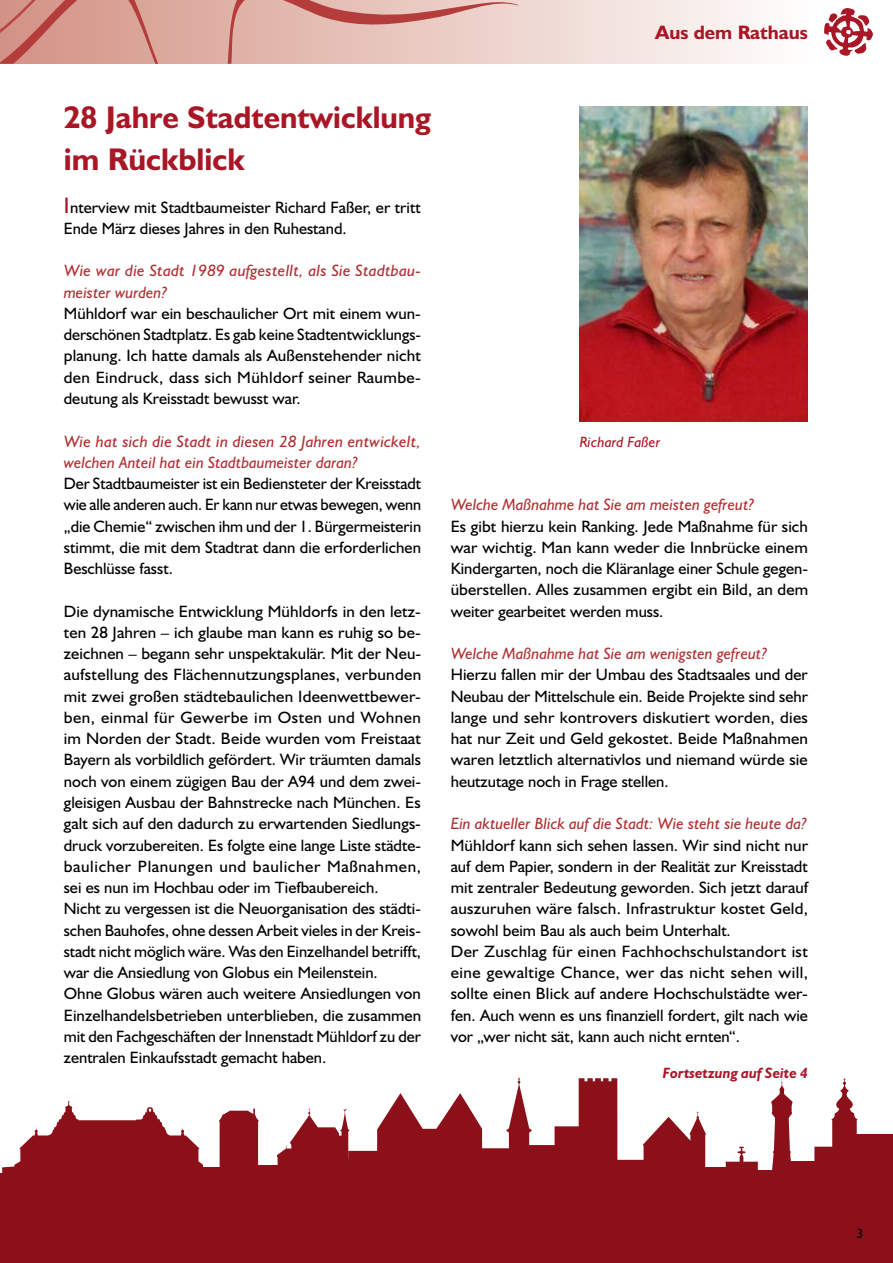
<style>
.page{position:relative;width:893px;height:1263px;background:#fff}
.page>*{position:absolute;margin:0;border:0;box-sizing:border-box;transform-origin:0 0}
.t1{font:700 31.5px/42.5px "Humanist 521 BT";color:#a91625}
.t2{font:700 19.5px "Humanist 521 BT";color:#a91625}
.t3{font:16.5px/21.3px "Humanist 521 BT";letter-spacing:.005em;color:#000;text-align:justify}
.t4{font:italic 16.5px/21.3px "Humanist 521 BT";color:#b03033}
.t5{font:italic 700 15px "Humanist 521 BT";letter-spacing:.005em;color:#a91625}
.t6{font:italic 15px "Humanist 521 BT";letter-spacing:.01em;color:#a91625}
.t7{font:13.5px "Humanist 521 BT";color:#000}
.s1{font-size:22.5px;color:#a91625}
</style>
<div class="page">
<svg style="left:824px;top:8px;width:49px;height:48px"></svg>
<svg style="left:528px;top:0;width:227px;height:64px"></svg>
<svg style="left:0;top:0;width:528px;height:64px;background:#dca9a0"></svg>
<svg style="left:814px;top:1078px;width:79px;height:95px"></svg>
<svg style="left:771px;top:1078px;width:22px;height:95px"></svg>
<svg style="left:219px;top:1108px;width:40px;height:65px;background:#962730"></svg>
<hr style="left:753px;top:1170px;width:29px;height:4px;background:#8b101a">
<div style="left:698px;top:1167px;width:33px;height:7px;background:#8b101a"></div>
<div style="left:786px;top:1160px;width:38px;height:14px;background:#8b101a"></div>
<div style="left:202px;top:1167px;width:19px;height:7px;background:#8b101a"></div>
<div style="left:256px;top:1164px;width:26px;height:10px;background:#8b101a"></div>
<svg style="left:277px;top:1077px;width:429px;height:96px"></svg>
<svg style="left:725px;top:1147px;width:34px;height:26px"></svg>
<svg style="left:2px;top:1101px;width:201px;height:72px"></svg>
<div style="left:0;top:1173px;width:893px;height:90px;background:#8b101a"></div>
<img style="left:580px;top:106px;width:228px;height:315px">
<p class="t2" style="left:655px;top:20px;width:154px">Aus dem Rathaus</p>
<h1 class="t1" style="left:64px;top:95px;width:369px">28 Jahre Stadtentwicklung im Rückblick</h1>
<p class="t3" style="left:64px;top:196px;width:358px"><span class="s1">I</span>nterview mit Stadtbaumeister Richard Faßer, er tritt<br>Ende März dieses Jahres in den Ruhestand.</p>
<p class="t4" style="left:64px;top:260px;width:359px">Wie war die Stadt 1989 aufgestellt, als Sie Stadtbau&shy;meister wurden?</p>
<p class="t3" style="left:64px;top:302px;width:359px">Mühldorf war ein beschaulicher Ort mit einem wun&shy;derschönen Stadtplatz. Es gab keine Stadtentwicklungs&shy;planung. Ich hatte damals als Außenstehender nicht den Eindruck, dass sich Mühldorf seiner Raumbe&shy;deutung als Kreisstadt bewusst war.</p>
<p class="t4" style="left:64px;top:430px;width:358px">Wie hat sich die Stadt in diesen 28 Jahren entwickelt, welchen Anteil hat ein Stadtbaumeister daran?</p>
<p class="t3" style="left:64px;top:472px;width:359px">Der Stadtbaumeister ist ein Bediensteter der Kreisstadt wie alle anderen auch. Er kann nur etwas bewegen, wenn „die Chemie“ zwischen ihm und der 1. Bürgermeisterin stimmt, die mit dem Stadtrat dann die erforderlichen Beschlüsse fasst.</p>
<p class="t3" style="left:64px;top:600px;width:359px;text-align:left">Die dynamische Entwicklung Mühldorfs in den letz&shy;ten 28 Jahren – ich glaube man kann es ruhig so be&shy;zeichnen – begann sehr unspektakulär. Mit der Neu&shy;aufstellung des Flächennutzungsplanes, verbunden mit zwei großen städtebaulichen Ideenwettbewer&shy;ben, einmal für Gewerbe im Osten und Wohnen im Norden der Stadt. Beide wurden vom Freistaat Bayern als vorbildlich gefördert. Wir träumten damals noch von einem zügigen Bau der A94 und dem zwei&shy;gleisigen Ausbau der Bahnstrecke nach München. Es galt sich auf den dadurch zu erwartenden Siedlungs&shy;druck vorzubereiten. Es folgte eine lange Liste städte&shy;baulicher Planungen und baulicher Maßnahmen, sei es nun im Hochbau oder im Tiefbaubereich.<br>Nicht zu vergessen ist die Neuorganisation des städti&shy;schen Bauhofes, ohne dessen Arbeit vieles in der Kreis&shy;stadt nicht möglich wäre. Was den Einzelhandel betrifft, war die Ansiedlung von Globus ein Meilenstein.<br>Ohne Globus wären auch weitere Ansiedlungen von Einzelhandelsbetrieben unterblieben, die zusammen mit den Fachgeschäften der Innenstadt Mühldorf zu der zentralen Einkaufsstadt gemacht haben.</p>
<p class="t6" style="left:580px;top:432px;width:82px">Richard Faßer</p>
<p class="t4" style="left:451px;top:494px;width:305px">Welche Maßnahme hat Sie am meisten gefreut?</p>
<p class="t3" style="left:451px;top:515px;width:359px">Es gibt hierzu kein Ranking. Jede Maßnahme für sich war wichtig. Man kann weder die Innbrücke einem Kindergarten, noch die Kläranlage einer Schule gegen&shy;überstellen. Alles zusammen ergibt ein Bild, an dem weiter gearbeitet werden muss.</p>
<p class="t4" style="left:451px;top:642px;width:317px">Welche Maßnahme hat Sie am wenigsten gefreut?</p>
<p class="t3" style="left:451px;top:664px;width:359px">Hierzu fallen mir der Umbau des Stadtsaales und der Neubau der Mittelschule ein. Beide Projekte sind sehr lange und sehr kontrovers diskutiert worden, dies hat nur Zeit und Geld gekostet. Beide Maßnahmen waren letztlich alternativlos und niemand würde sie heutzutage noch in Frage stellen.</p>
<p class="t4" style="left:451px;top:813px;width:357px">Ein aktueller Blick auf die Stadt: Wie steht sie heute da?</p>
<p class="t3" style="left:451px;top:834px;width:359px;text-align:left">Mühldorf kann sich sehen lassen. Wir sind nicht nur auf dem Papier, sondern in der Realität zur Kreisstadt mit zentraler Bedeutung geworden. Sich jetzt darauf auszuruhen wäre falsch. Infrastruktur kostet Geld, sowohl beim Bau als auch beim Unterhalt.<br>Der Zuschlag für einen Fachhochschulstandort ist eine gewaltige Chance, wer das nicht sehen will, sollte einen Blick auf andere Hochschulstädte wer&shy;fen. Auch wenn es uns finanziell fordert, gilt nach wie vor „wer nicht sät, kann auch nicht ernten“.</p>
<p class="t5" style="left:663px;top:1063px;width:147px">Fortsetzung auf Seite 4</p>
<p class="t7" style="left:856px;top:1225px;width:8px">3</p>
</div>
